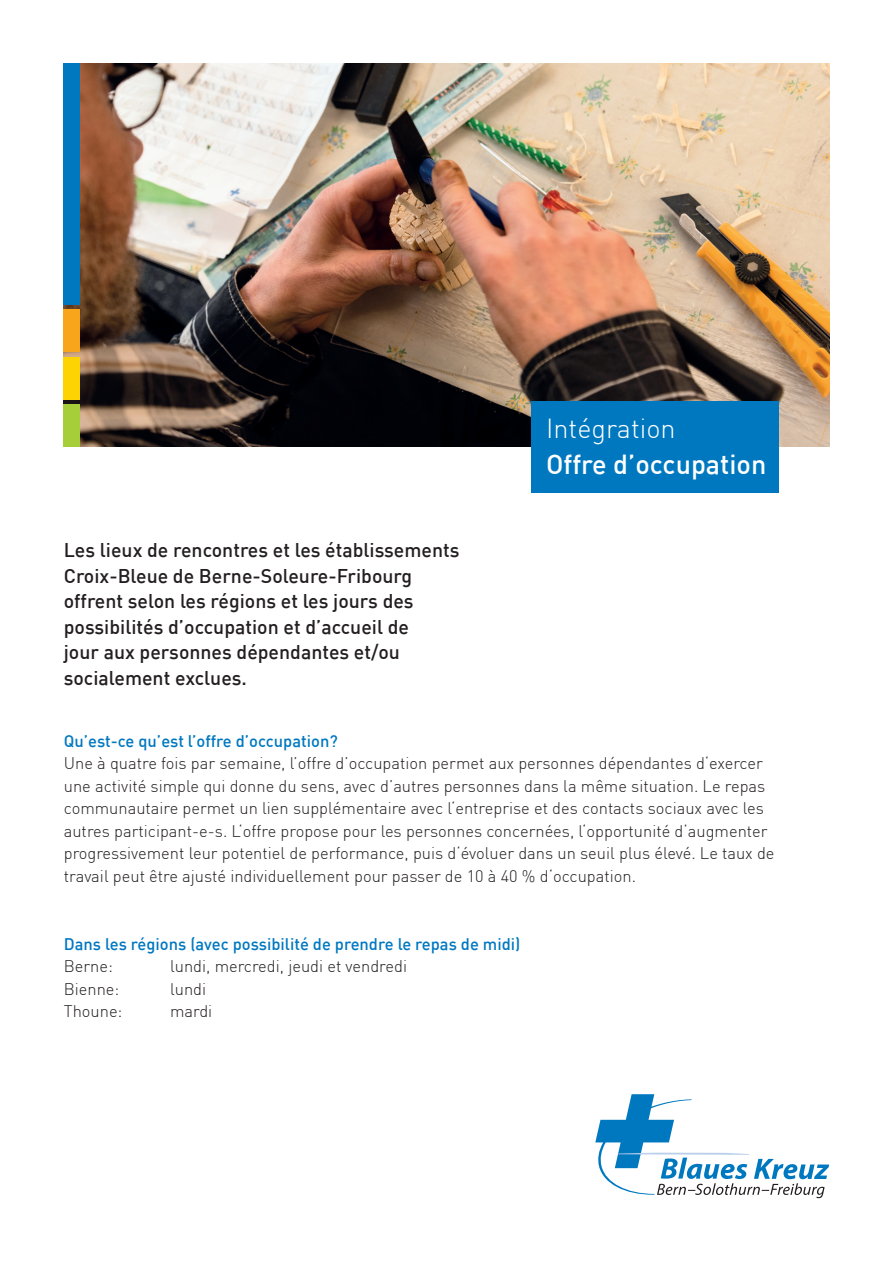
<style>
.page{position:relative;width:893px;height:1263px;background:#fff}
.page>*{position:absolute;margin:0;border:0;box-sizing:border-box;transform-origin:0 0}
.t1{font:500 27px "DIN";color:#fff}
.t2{font:300 27px "DIN";color:#fff}
.t3{font:500 19.5px/25.5px "DIN";color:#231f20}
.t4{font:300 16.5px/22.5px "DIN";color:#231f20}
.t5{font:500 16.5px "DIN";color:#0078c0}
</style>
<div class="page">
<svg style="left:595px;top:1094px;width:234px;height:104px"></svg>
<img style="left:64px;top:64px;width:765px;height:382px">
<div style="left:531px;top:401px;width:248px;height:91px;background:#0078c0"></div>
<div style="left:64px;top:64px;width:16px;height:241px;background:#0078c0"></div>
<div style="left:64px;top:309px;width:16px;height:43px;background:#f9a51b"></div>
<div style="left:64px;top:357px;width:16px;height:42px;background:#fed304"></div>
<div style="left:64px;top:404px;width:16px;height:42px;background:#a6ce39"></div>
<p class="t3" style="left:64px;top:537px;width:397px">Les lieux de rencontres et les établissements Croix-Bleue de Berne-Soleure-Fribourg offrent selon les régions et les jours des possibilités d’occupation et d’accueil de<br>jour aux personnes dépendantes et/ou socialement exclues.</p>
<h1 class="t2" style="left:546px;top:411px;width:131px">Intégration</h1>
<h1 class="t1" style="left:546px;top:447px;width:222px">Offre d’occupation</h1>
<p class="t5" style="left:64px;top:730px;width:275px">Qu’est-ce qu’est l’offre d’occupation?</p>
<p class="t4" style="left:64px;top:752px;width:712px">Une à quatre fois par semaine, l’offre d’occupation permet aux personnes dépendantes d‘exercer une activité simple qui donne du sens, avec d’autres personnes dans la même situation. Le repas communautaire permet un lien supplémentaire avec l‘entreprise et des contacts sociaux avec les autres participant-e-s. L‘offre propose pour les personnes concernées, l‘opportunité d‘augmenter progressivement leur potentiel de performance, puis d‘évoluer dans un seuil plus élevé. Le taux de travail peut être ajusté individuellement pour passer de 10 à 40 % d‘occupation.</p>
<p class="t5" style="left:64px;top:933px;width:458px">Dans les régions (avec possibilité de prendre le repas de midi)</p>
<p class="t4" style="left:64px;top:955px;width:51px">Berne:</p>
<p class="t4" style="left:170px;top:955px;width:238px">lundi, mercredi, jeudi et vendredi</p>
<p class="t4" style="left:64px;top:977px;width:57px">Bienne:</p>
<p class="t4" style="left:170px;top:977px;width:38px">lundi</p>
<p class="t4" style="left:64px;top:1000px;width:60px">Thoune:</p>
<p class="t4" style="left:170px;top:1000px;width:44px">mardi</p>
</div>
